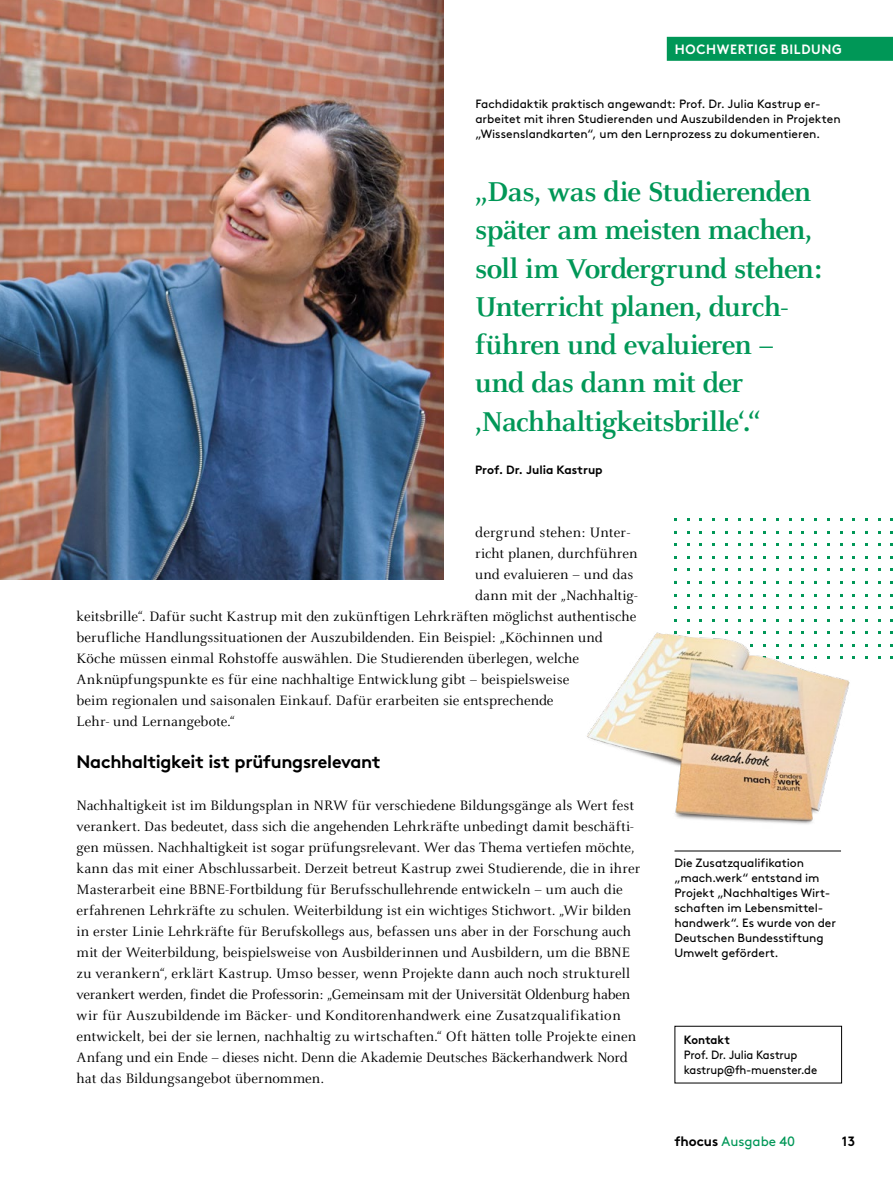
<style>
.page{position:relative;width:893px;height:1191px;background:#fff}
.page>*{position:absolute;margin:0;border:0;box-sizing:border-box;transform-origin:0 0}
.t1{font:700 30px/38.2px "Celeste OT";letter-spacing:-.03em;color:#009757}
.t2{font:700 18px "Brown Pro";letter-spacing:-.02em;color:#000}
.t3{font:15px/21px "Celeste OT";color:#000}
.Rubrik{font:700 13.5px "Brown Pro";letter-spacing:.055em;color:#fff;scale:.95 1}
.t4{font:13.5px "Brown Pro";letter-spacing:-.005em;color:#009757}
.t5{font:700 13.5px "Brown Pro";color:#000;scale:.95 1}
.Überstreicher_Petrol{font:12px/15px "Brown Pro";letter-spacing:-.005em;color:#000}
.Überstreicher_Petrol-2{font:12px "Brown Pro";letter-spacing:-.005em;color:#000;scale:.95 1}
.t6{font:700 12px "Brown Pro";letter-spacing:-.005em;color:#000}
.t7{font:700 12px "Brown Pro";letter-spacing:-.005em;color:#000;scale:.95 1}
.s1{font-weight:700;color:#000}
</style>
<div class="page">
<img style="left:0;top:0;width:443px;height:579px">
<img style="left:587px;top:619px;width:281px;height:205px">
<div style="left:667px;top:37px;width:226px;height:24px;background:#009757"></div>
<hr style="left:674px;top:850px;width:167px;height:1px;background:#000">
<p class="Rubrik" style="left:675px;top:38px;width:177px">HOCHWERTIGE BILDUNG</p>
<p class="Überstreicher_Petrol" style="left:475px;top:95px;width:367px">Fachdidaktik praktisch angewandt: Prof. Dr. Julia Kastrup er&shy;arbeitet mit ihren Studierenden und Auszubildenden in Projekten „Wissenslandkarten“, um den Lernprozess zu dokumentieren.</p>
<p class="t1" style="left:475px;top:172px;width:348px">„Das, was die Studierenden später am meisten machen, soll im Vordergrund stehen:<br>Unterricht planen, durch-</p>
<p class="t1" style="left:475px;top:325px;width:300px">führen und evaluieren –</p>
<p class="t1" style="left:475px;top:364px;width:270px">und das dann mit der</p>
<p class="t1" style="left:475px;top:402px;width:287px">‚Nachhaltigkeitsbrille‘.“</p>
<p class="t6" style="left:475px;top:460px;width:129px">Prof. Dr. Julia Kastrup</p>
<p class="t3" style="left:475px;top:522px;width:156px">dergrund stehen: Unter-</p>
<p class="t3" style="left:475px;top:543px;width:164px">richt planen, durchführen</p>
<p class="t3" style="left:475px;top:564px;width:160px">und evaluieren – und das</p>
<p class="t3" style="left:475px;top:585px;width:164px">dann mit der „Nachhaltig-</p>
<p class="t3" style="left:77px;top:606px;width:561px">keitsbrille“. Dafür sucht Kastrup mit den zukünftigen Lehrkräften möglichst authentische</p>
<p class="t3" style="left:77px;top:627px;width:528px">berufliche Handlungssituationen der Auszubildenden. Ein Beispiel: „Köchinnen und</p>
<p class="t3" style="left:77px;top:648px;width:504px">Köche müssen einmal Rohstoffe auswählen. Die Studierenden überlegen, welche</p>
<p class="t3" style="left:77px;top:669px;width:494px">Anknüpfungspunkte es für eine nachhaltige Entwicklung gibt – beispielsweise beim regionalen und saisonalen Einkauf. Dafür erarbeiten sie entsprechende<br>Lehr- und Lernangebote.“</p>
<p class="t2" style="left:77px;top:747px;width:306px">Nachhaltigkeit ist prüfungsrelevant</p>
<p class="t3" style="left:77px;top:795px;width:565px">Nachhaltigkeit ist im Bildungsplan in NRW für verschiedene Bildungsgänge als Wert fest verankert. Das bedeutet, dass sich die angehenden Lehrkräfte unbedingt damit beschäfti&shy;gen müssen. Nachhaltigkeit ist sogar prüfungsrelevant. Wer das Thema vertiefen möchte, kann das mit einer Abschlussarbeit. Derzeit betreut Kastrup zwei Studierende, die in ihrer Masterarbeit eine BBNE-Fortbildung für Berufsschullehrende entwickeln – um auch die erfahrenen Lehrkräfte zu schulen. Weiterbildung ist ein wichtiges Stichwort. „Wir bilden in erster Linie Lehrkräfte für Berufskollegs aus, befassen uns aber in der Forschung auch mit der Weiterbildung, beispielsweise von Ausbilderinnen und Ausbildern, um die BBNE zu verankern“, erklärt Kastrup. Umso besser, wenn Projekte dann auch noch strukturell verankert werden, findet die Professorin: „Gemeinsam mit der Universität Oldenburg haben wir für Auszubildende im Bäcker- und Konditorenhandwerk eine Zusatzqualifikation entwickelt, bei der sie lernen, nachhaltig zu wirtschaften.“ Oft hätten tolle Projekte einen Anfang und ein Ende – dieses nicht. Denn die Akademie Deutsches Bäckerhandwerk Nord hat das Bildungsangebot übernommen.</p>
<p class="Überstreicher_Petrol" style="left:674px;top:854px;width:163px">Die Zusatzqualifikation „mach.werk“ entstand im<br>Projekt „Nachhaltiges Wirt&shy;schaften im Lebensmittel&shy;handwerk“. Es wurde von der<br>Deutschen Bundesstiftung<br>Umwelt gefördert.</p>
<p class="t7" style="left:684px;top:1030px;width:50px">Kontakt</p>
<p class="Überstreicher_Petrol-2" style="left:684px;top:1045px;width:121px">Prof. Dr. Julia Kastrup</p>
<p class="Überstreicher_Petrol-2" style="left:684px;top:1060px;width:142px">kastrup@fh-muenster.de</p>
<p class="t4" style="left:674px;top:1131px;width:122px"><span class="s1">fhocus</span> Ausgabe 40</p>
<p class="t5" style="left:842px;top:1130px;width:15px">13</p>
</div>
